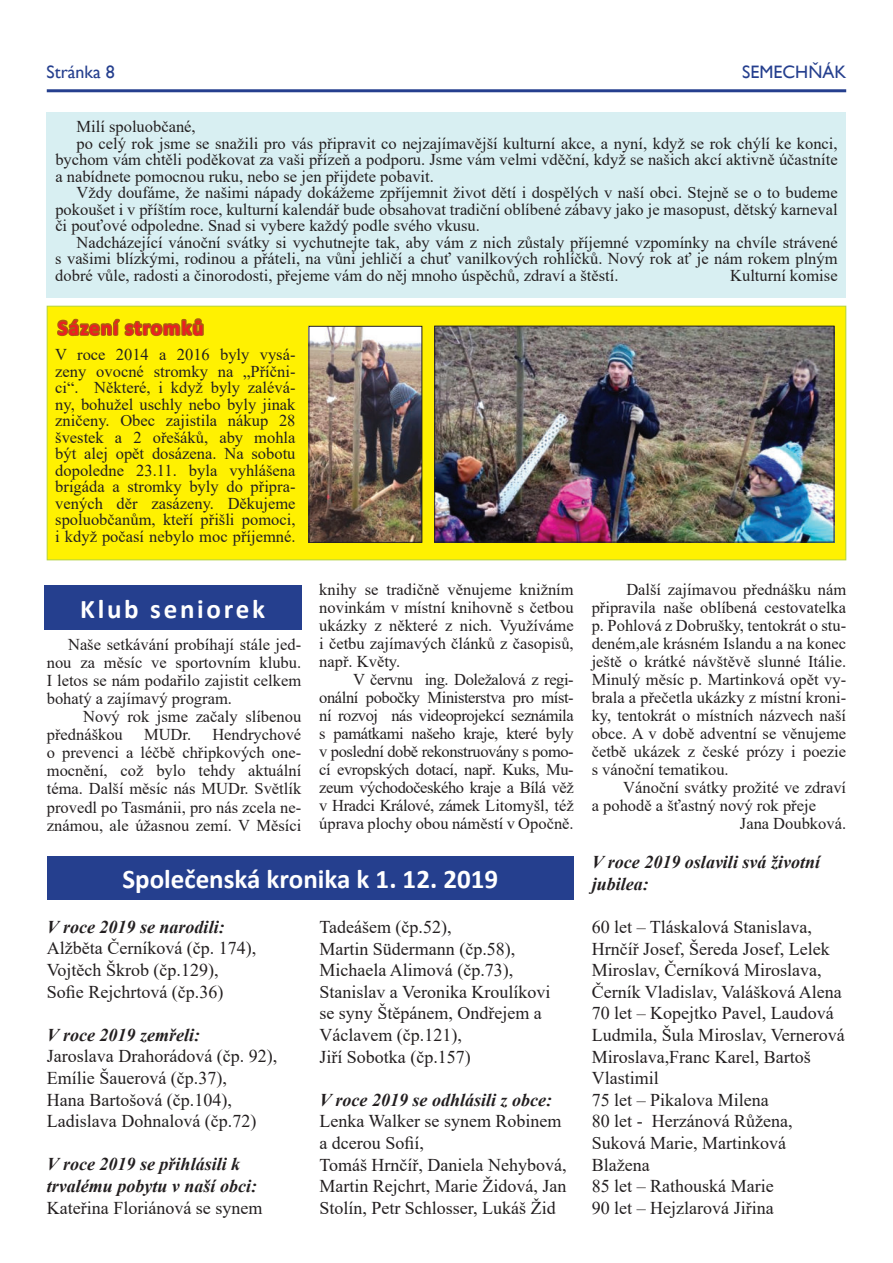
<style>
.page{position:relative;width:893px;height:1263px;background:#fff}
.page>*{position:absolute;margin:0;border:0;box-sizing:border-box;transform-origin:0 0}
.t1{font:700 27px "Calibri";color:#fff}
.t2{font:700 27px "Calibri";letter-spacing:.1em;color:#fff}
.t3{font:700 21px "Calibri";letter-spacing:.05em;color:#ee1e23}
.t4{font:18px/21.6px "Times New Roman";color:#231f20}
.t5{font:italic 700 18px/21.6px "Times New Roman";color:#231f20}
.t6{font:18px "Gill Sans";color:#253f8e}
.t7{font:16.5px/18px "Times New Roman";color:#231f20;text-align:justify}
</style>
<div class="page">
<hr style="left:47px;top:89px;width:799px;height:3px;background:#253f8e">
<div style="left:47px;top:856px;width:527px;height:43px;background:#253f8e"></div>
<div style="left:44px;top:585px;width:257px;height:45px;background:#253f8e"></div>
<div style="left:47px;top:112px;width:799px;height:185px;background:#d8eff2"></div>
<div style="left:47px;top:306px;width:799px;height:254px;background:#fff101"></div>
<div style="left:47px;top:306px;width:799px;height:254px;border:1px solid #b3d345"></div>
<svg style="left:57px;top:318px;width:147px;height:19px"></svg>
<img style="left:436px;top:328px;width:396px;height:212px">
<div style="left:434px;top:326px;width:400px;height:216px;border:1px solid #231f20"></div>
<img style="left:311px;top:328px;width:109px;height:213px">
<div style="left:309px;top:326px;width:113px;height:217px;border:1px solid #231f20"></div>
<p class="t6" style="left:47px;top:61px;width:70px">STRÁNKA 8</p>
<p class="t6" style="left:742px;top:62px;width:106px">SEMECHŇÁK</p>
<p class="t7" style="left:77px;top:117px;width:121px">Milí spoluobčané,</p>
<p class="t7" style="left:77px;top:133px;width:763px">po celý rok jsme se snažili pro vás připravit co nejzajímavější kulturní akce, a nyní, když se rok chýlí ke konci,</p>
<p class="t7" style="left:55px;top:150px;width:784px">bychom vám chtěli poděkovat za vaši přízeň a podporu. Jsme vám velmi vděční, když se našich akcí aktivně účastníte</p>
<p class="t7" style="left:55px;top:166px;width:380px">a nabídnete pomocnou ruku, nebo se jen přijdete pobavit.</p>
<p class="t7" style="left:77px;top:183px;width:763px">Vždy doufáme, že našimi nápady dokážeme zpříjemnit život dětí i dospělých v naší obci. Stejně se o to budeme</p>
<p class="t7" style="left:55px;top:199px;width:784px">pokoušet i v příštím roce, kulturní kalendář bude obsahovat tradiční oblíbené zábavy jako je masopust, dětský karneval</p>
<p class="t7" style="left:55px;top:216px;width:426px">či pouťové odpoledne. Snad si vybere každý podle svého vkusu.</p>
<p class="t7" style="left:77px;top:232px;width:763px">Nadcházející vánoční svátky si vychutnejte tak, aby vám z nich zůstaly příjemné vzpomínky na chvíle strávené</p>
<p class="t7" style="left:55px;top:249px;width:784px">s vašimi blízkými, rodinou a přáteli, na vůni jehličí a chuť vanilkových rohlíčků. Nový rok ať je nám rokem plným</p>
<p class="t7" style="left:55px;top:265px;width:565px">dobré vůle, radosti a činorodosti, přejeme vám do něj mnoho úspěchů, zdraví a štěstí.</p>
<p class="t7" style="left:730px;top:265px;width:109px">Kulturní komise</p>
<p class="t3" style="left:58px;top:313px;width:148px">Sázení stromků</p>
<p class="t7" style="left:55px;top:346px;width:242px;line-height:16.5px">V roce 2014 a 2016 byly vysá&shy;zeny ovocné stromky na „Příčni&shy;ci“. Některé, i když byly zalévá&shy;ny, bohužel uschly nebo byly jinak zničeny. Obec zajistila nákup 28 švestek a 2 ořešáků, aby mohla být alej opět dosázena. Na sobotu dopoledne 23.11. byla vyhlášena brigáda a stromky byly do připra&shy;vených děr zasázeny. Děkujeme spoluobčanům, kteří přišli pomoci, i když počasí nebylo moc příjemné.</p>
<h1 class="t2" style="left:80px;top:590px;width:186px">Klub seniorek</h1>
<p class="t7" style="left:47px;top:635px;width:256px;text-indent:21px">Naše setkávání probíhají stále jed&shy;nou za měsíc ve sportovním klubu.<br>I letos se nám podařilo zajistit celkem bohatý a zajímavý program.</p>
<p class="t7" style="left:47px;top:707px;width:256px;text-indent:36px">Nový rok jsme začaly slíbenou přednáškou</p>
<p class="t7" style="left:47px;top:725px;width:256px;text-indent:166px">Hendrychové o prevenci a léčbě chřipkových one&shy;mocnění, což bylo tehdy aktuální téma. Další měsíc nás MUDr. Světlík provedl po Tasmánii, pro nás zcela ne&shy;známou, ale úžasnou zemí. V Měsíci</p>
<p class="t7" style="left:144px;top:725px;width:49px">MUDr.</p>
<p class="t7" style="left:319px;top:580px;width:256px">knihy se tradičně věnujeme knižním novinkám v místní knihovně s četbou ukázky z některé z nich. Využíváme i četbu zajímavých článků z časopisů, např. Květy.</p>
<p class="t7" style="left:319px;top:670px;width:256px;text-indent:34px">V červnu ing. Doležalová z regi&shy;onální pobočky Ministerstva pro míst&shy;ní rozvoj nás videoprojekcí seznámila s památkami našeho kraje, které byly v poslední době rekonstruovány s pomo&shy;cí evropských dotací, např. Kuks, Mu&shy;zeum východočeského kraje a Bílá věž v Hradci Králové, zámek Litomyšl, též úprava plochy obou náměstí v Opočně.</p>
<h1 class="t1" style="left:122px;top:860px;width:377px">Společenská kronika k 1. 12. 2019</h1>
<p class="t5" style="left:47px;top:915px;width:179px">V roce 2019 se narodili:</p>
<p class="t4" style="left:47px;top:937px;width:211px">Alžběta Černíková (čp. 174),<br>Vojtěch Škrob (čp.129),<br>Sofie Rejchrtová (čp.36)</p>
<p class="t5" style="left:47px;top:1023px;width:155px">V roce 2019 zemřeli:</p>
<p class="t4" style="left:47px;top:1045px;width:232px">Jaroslava Drahorádová (čp. 92),<br>Emílie Šauerová (čp.37),<br>Hana Bartošová (čp.104),<br>Ladislava Dohnalová (čp.72)</p>
<p class="t5" style="left:47px;top:1153px;width:212px">V roce 2019 se přihlásili k trvalému pobytu v naší obci:</p>
<p class="t4" style="left:47px;top:1196px;width:217px">Kateřina Floriánová se synem</p>
<p class="t4" style="left:319px;top:915px;width:233px">Tadeášem (čp.52),<br>Martin Südermann (čp.58),<br>Michaela Alimová (čp.73),<br>Stanislav a Veronika Kroulíkovi se syny Štěpánem, Ondřejem a<br>Václavem (čp.121),<br>Jiří Sobotka (čp.157)</p>
<p class="t5" style="left:319px;top:1088px;width:234px">V roce 2019 se odhlásili z obce:</p>
<p class="t4" style="left:319px;top:1110px;width:249px">Lenka Walker se synem Robinem a dcerou Sofií,<br>Tomáš Hrnčíř, Daniela Nehybová,<br>Martin Rejchrt, Marie Židová, Jan<br>Stolín, Petr Schlosser, Lukáš Žid</p>
<p class="t7" style="left:592px;top:580px;width:256px;text-indent:35px">Další zajímavou přednášku nám připravila naše oblíbená cestovatelka p. Pohlová z Dobrušky, tentokrát o stu&shy;deném,ale krásném Islandu a na konec ještě o krátké návštěvě slunné Itálie.<br>Minulý měsíc p. Martinková opět vy&shy;brala a přečetla ukázky z místní kroni&shy;ky, tentokrát o místních názvech naší obce. A v době adventní se věnujeme četbě ukázek z české prózy i poezie s vánoční tematikou.</p>
<p class="t7" style="left:623px;top:778px;width:224px">Vánoční svátky prožité ve zdraví</p>
<p class="t7" style="left:592px;top:796px;width:226px">a pohodě a šťastný nový rok přeje</p>
<p class="t7" style="left:740px;top:814px;width:108px">Jana Doubková.</p>
<p class="t5" style="left:592px;top:851px;width:230px">V roce 2019 oslavili svá životní jubilea:</p>
<p class="t4" style="left:592px;top:916px;width:254px">60 let – Tláskalová Stanislava,<br>Hrnčíř Josef, Šereda Josef, Lelek<br>Miroslav, Černíková Miroslava,<br>Černík Vladislav, Valášková Alena<br>70 let – Kopejtko Pavel, Laudová<br>Ludmila, Šula Miroslav, Vernerová<br>Miroslava,Franc Karel, Bartoš<br>Vlastimil<br>75 let – Pikalova Milena<br>80 let - Herzánová Růžena,<br>Suková Marie, Martinková<br>Blažena<br>85 let – Rathouská Marie<br>90 let – Hejzlarová Jiřina</p>
</div>
